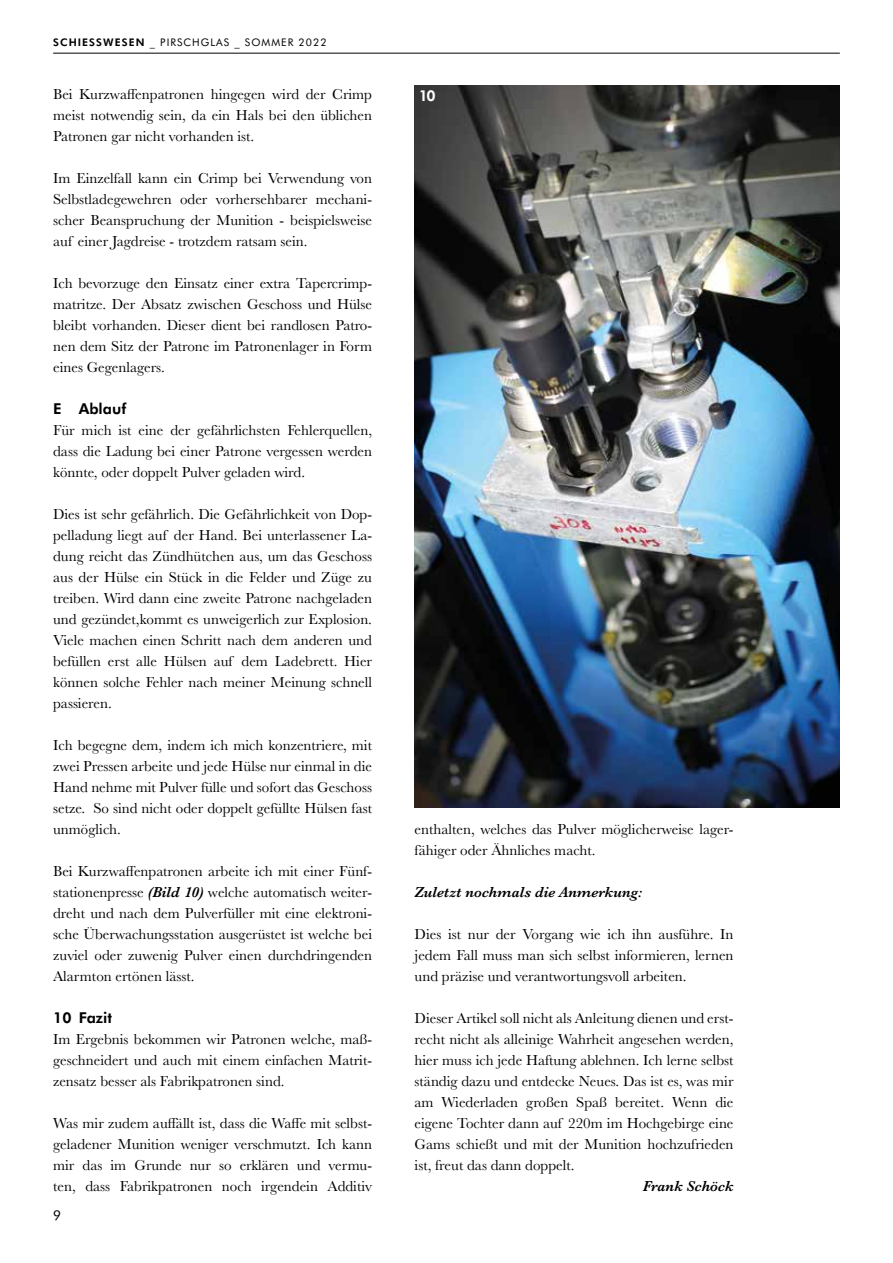
<style>
.page{position:relative;width:893px;height:1263px;background:#fff}
.page>*{position:absolute;margin:0;border:0;box-sizing:border-box;transform-origin:0 0}
.t1{font:15px/21px "Baskerville";color:#000;text-align:justify}
.t2{font:italic 600 15px "Baskerville";color:#000}
.t3{font:800 15px "Futura BT";color:#000}
.t4{font:800 15px "Futura BT";color:#fff}
.t5{font:13.5px "Futura BT";color:#000}
.t6{font:10.5px "Futura BT";letter-spacing:.1em;color:#000}
.s1{font-weight:800}
.s2{font-weight:600;font-style:italic}
</style>
<div class="page">
<hr style="left:53px;top:53px;width:787px;height:1px;background:#000">
<img style="left:415px;top:85px;width:425px;height:723px">
<p class="t6" style="left:53px;top:36px;width:275px"><span class="s1">SCHIESSWESEN</span> _ PIRSCHGLAS _ SOMMER 2022</p>
<p class="t1" style="left:53px;top:83px;width:320px">Bei Kurzwaffenpatronen hingegen wird der Crimp meist notwendig sein, da ein Hals bei den üblichen Patronen gar nicht vorhanden ist.</p>
<p class="t1" style="left:53px;top:167px;width:320px">Im Einzelfall kann ein Crimp bei Verwendung von Selbstladegewehren oder vorhersehbarer mechani&shy;scher Beanspruchung der Munition - beispielsweise auf einer Jagdreise - trotzdem ratsam sein.</p>
<p class="t1" style="left:53px;top:272px;width:320px">Ich bevorzuge den Einsatz einer extra Tapercrimp&shy;matritze. Der Absatz zwischen Geschoss und Hülse bleibt vorhanden. Dieser dient bei randlosen Patro&shy;nen dem Sitz der Patrone im Patronenlager in Form eines Gegenlagers.</p>
<p class="t3" style="left:53px;top:399px;width:75px">E Ablauf</p>
<p class="t1" style="left:53px;top:419px;width:320px">Für mich ist eine der gefährlichsten Fehlerquellen, dass die Ladung bei einer Patrone vergessen werden könnte, oder doppelt Pulver geladen wird.</p>
<p class="t1" style="left:53px;top:503px;width:320px">Dies ist sehr gefährlich. Die Gefährlichkeit von Dop&shy;pelladung liegt auf der Hand. Bei unterlassener La&shy;dung reicht das Zündhütchen aus, um das Geschoss aus der Hülse ein Stück in die Felder und Züge zu treiben. Wird dann eine zweite Patrone nachgeladen und gezündet,kommt es unweigerlich zur Explosion.<br>Viele machen einen Schritt nach dem anderen und befüllen erst alle Hülsen auf dem Ladebrett. Hier können solche Fehler nach meiner Meinung schnell passieren.</p>
<p class="t1" style="left:53px;top:734px;width:320px">Ich begegne dem, indem ich mich konzentriere, mit zwei Pressen arbeite und jede Hülse nur einmal in die Hand nehme mit Pulver fülle und sofort das Geschoss setze. So sind nicht oder doppelt gefüllte Hülsen fast unmöglich.</p>
<p class="t1" style="left:53px;top:860px;width:320px">Bei Kurzwaffenpatronen arbeite ich mit einer Fünf&shy;stationenpresse <span class="s2">(Bild 10)</span> welche automatisch weiter&shy;dreht und nach dem Pulverfüller mit eine elektroni&shy;sche Überwachungsstation ausgerüstet ist welche bei zuviel oder zuwenig Pulver einen durchdringenden Alarmton ertönen lässt.</p>
<p class="t3" style="left:53px;top:1008px;width:60px">10 Fazit</p>
<p class="t1" style="left:53px;top:1028px;width:320px">Im Ergebnis bekommen wir Patronen welche, maß&shy;geschneidert und auch mit einem einfachen Matrit&shy;zensatz besser als Fabrikpatronen sind.</p>
<p class="t1" style="left:53px;top:1112px;width:320px">Was mir zudem auffällt ist, dass die Waffe mit selbst&shy;geladener Munition weniger verschmutzt. Ich kann mir das im Grunde nur so erklären und vermu&shy;ten, dass Fabrikpatronen noch irgendein Additiv</p>
<p class="t5" style="left:53px;top:1207px;width:9px">9</p>
<p class="t4" style="left:419px;top:87px;width:18px">10</p>
<p class="t1" style="left:415px;top:818px;width:320px">enthalten, welches das Pulver möglicherweise lager&shy;fähiger oder Ähnliches macht.</p>
<p class="t2" style="left:415px;top:881px;width:229px">Zuletzt nochmals die Anmerkung:</p>
<p class="t1" style="left:415px;top:923px;width:320px">Dies ist nur der Vorgang wie ich ihn ausführe. In jedem Fall muss man sich selbst informieren, lernen und präzise und verantwortungsvoll arbeiten.</p>
<p class="t1" style="left:415px;top:1007px;width:320px">Dieser Artikel soll nicht als Anleitung dienen und erst&shy;recht nicht als alleinige Wahrheit angesehen werden, hier muss ich jede Haftung ablehnen. Ich lerne selbst ständig dazu und entdecke Neues. Das ist es, was mir am Wiederladen großen Spaß bereitet. Wenn die eigene Tochter dann auf 220m im Hochgebirge eine Gams schießt und mit der Munition hochzufrieden ist, freut das dann doppelt.</p>
<p class="t2" style="left:643px;top:1175px;width:92px">Frank Schöck</p>
</div>
